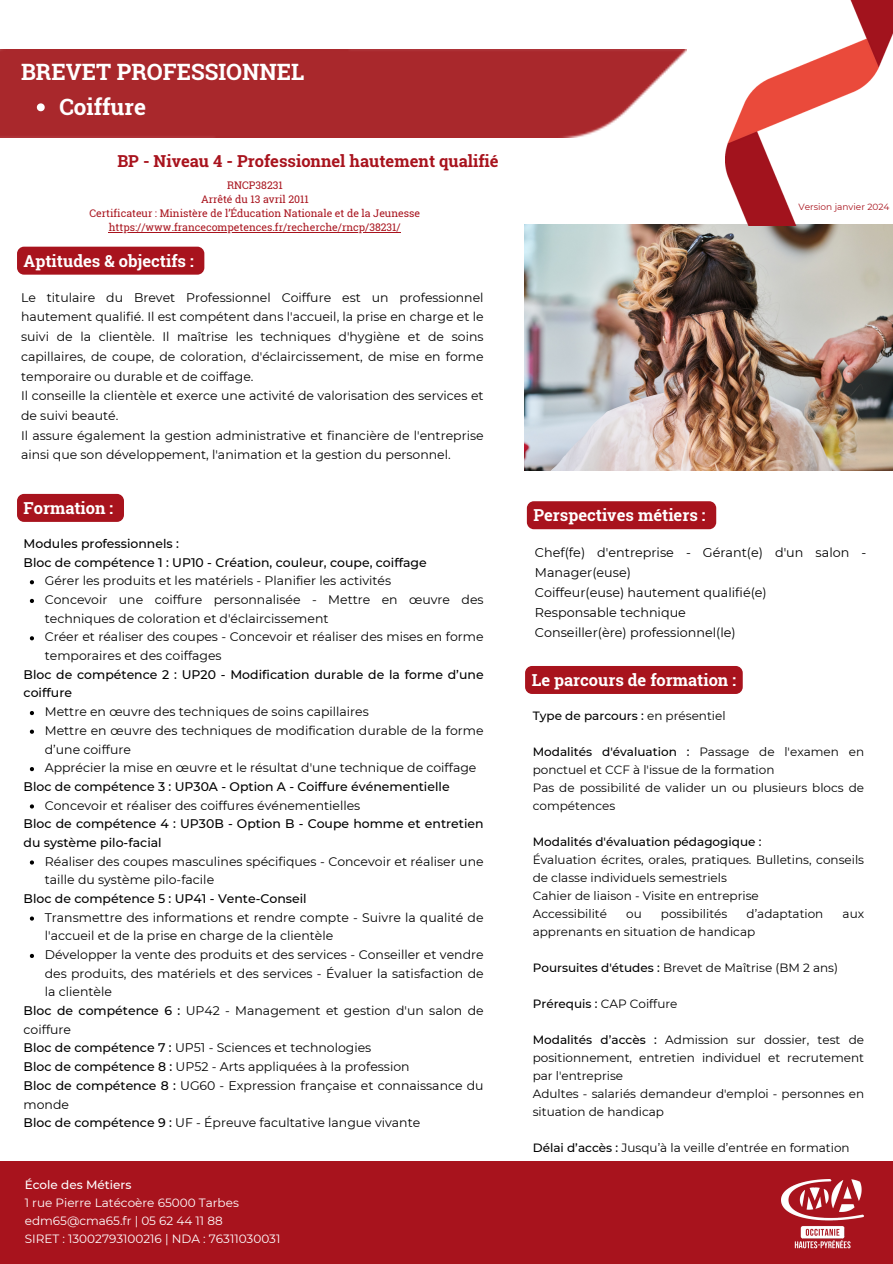
<style>
.page{position:relative;width:893px;height:1264px;background:#fff}
.page>*{position:absolute;margin:0;border:0;box-sizing:border-box;transform-origin:0 0}
.t1{font:700 22.5px "Roboto Slab";color:#fff}
.t2{font:700 16.5px "Roboto Slab";color:#fff}
.t3{font:700 16.5px "Roboto Slab";color:#a8131d}
.t4{font:12.75px/20.2px "Montserrat";color:#000}
.t5{font:12.45px/18.8px "Montserrat";color:#000}
.t6{font:500 12.45px/18.8px "Montserrat";color:#000}
.t7{font:12px/18px "Montserrat";color:#000}
.t8{font:12px "Montserrat";color:#fff}
.t9{font:500 12px "Montserrat";color:#000}
.t10{font:500 12px "Montserrat";color:#fff}
.t11{font:10.5px "Roboto Slab";color:#a8131d}
.t12{font:9px "Montserrat";color:#a8131d}
.s1{font-weight:500}
.s2{font-weight:400}
</style>
<div class="page">
<div style="left:0;top:1161px;width:892px;height:102px;background:#a8131d"></div>
<img style="left:781px;top:1179px;width:81px;height:69px">
<img style="left:524px;top:225px;width:368px;height:245px">
<img style="left:0;top:50px;width:686px;height:87px">
<img style="left:725px;top:0;width:167px;height:225px">
<svg style="left:37px;top:103px;width:8px;height:8px"></svg>
<svg style="left:30px;top:580px;width:4px;height:4px"></svg>
<svg style="left:30px;top:599px;width:4px;height:4px"></svg>
<svg style="left:30px;top:636px;width:4px;height:4px"></svg>
<svg style="left:30px;top:711px;width:4px;height:4px"></svg>
<svg style="left:30px;top:729px;width:4px;height:4px"></svg>
<svg style="left:30px;top:767px;width:4px;height:4px"></svg>
<svg style="left:30px;top:804px;width:4px;height:4px"></svg>
<svg style="left:30px;top:860px;width:4px;height:4px"></svg>
<svg style="left:30px;top:916px;width:4px;height:4px"></svg>
<svg style="left:30px;top:953px;width:4px;height:5px"></svg>
<div style="left:17px;top:247px;width:187px;height:28px;background:#a8131d;border-radius:7px"></div>
<div style="left:17px;top:494px;width:107px;height:28px;background:#a8131d;border-radius:7px"></div>
<div style="left:527px;top:501px;width:189px;height:28px;background:#a8131d;border-radius:7px"></div>
<div style="left:525px;top:666px;width:217px;height:28px;background:#a8131d;border-radius:7px"></div>
<hr style="left:109px;top:232px;width:292px;height:1px;background:#a8131d">
<p class="t1" style="left:21px;top:56px;width:285px">BREVET PROFESSIONNEL</p>
<p class="t1" style="left:59px;top:91px;width:88px">Coiffure</p>
<p class="t3" style="left:117px;top:150px;width:383px">BP - Niveau 4 - Professionnel hautement qualifié</p>
<p class="t11" style="left:227px;top:178px;width:57px">RNCP38231</p>
<p class="t11" style="left:201px;top:192px;width:109px">Arrêté du 13 avril 2011</p>
<p class="t11" style="left:89px;top:206px;width:332px">Certificateur : Ministère de l’Éducation Nationale et de la Jeunesse</p>
<p class="t11" style="left:109px;top:220px;width:293px">https://www.francecompetences.fr/recherche/rncp/38231/</p>
<p class="t2" style="left:24px;top:249px;width:171px">Aptitudes &amp; objectifs :</p>
<p class="t5" style="left:21px;top:287px;width:464px;line-height:19.6px;text-align:justify">Le titulaire du Brevet Professionnel Coiffure est un professionnel hautement qualifié. Il est compétent dans l'accueil, la prise en charge et le suivi de la clientèle. Il maîtrise les techniques d'hygiène et de soins capillaires, de coupe, de coloration, d'éclaircissement, de mise en forme temporaire ou durable et de coiffage.</p>
<p class="t5" style="left:21px;top:386px;width:464px;line-height:19.6px">Il conseille la clientèle et exerce une activité de valorisation des services et de suivi beauté.</p>
<p class="t5" style="left:21px;top:425px;width:464px;line-height:19.6px">Il assure également la gestion administrative et financière de l'entreprise ainsi que son développement, l'animation et la gestion du personnel.</p>
<p class="t2" style="left:24px;top:497px;width:91px">Formation :</p>
<p class="t6" style="left:24px;top:534px;width:157px">Modules professionnels :</p>
<p class="t6" style="left:24px;top:553px;width:404px">Bloc de compétence 1 : UP10 - Création, couleur, coupe, coiffage</p>
<p class="t5" style="left:45px;top:571px;width:348px">Gérer les produits et les matériels - Planifier les activités</p>
<p class="t5" style="left:45px;top:590px;width:440px">Concevoir une coiffure personnalisée - Mettre en œuvre des techniques de coloration et d'éclaircissement</p>
<p class="t5" style="left:45px;top:627px;width:440px">Créer et réaliser des coupes - Concevoir et réaliser des mises en forme temporaires et des coiffages</p>
<p class="t6" style="left:24px;top:665px;width:461px">Bloc de compétence 2 : UP20 - Modification durable de la forme d’une coiffure</p>
<p class="t5" style="left:45px;top:702px;width:325px">Mettre en œuvre des techniques de soins capillaires</p>
<p class="t5" style="left:45px;top:721px;width:440px">Mettre en œuvre des techniques de modification durable de la forme d’une coiffure</p>
<p class="t5" style="left:45px;top:758px;width:433px">Apprécier la mise en œuvre et le résultat d'une technique de coiffage</p>
<p class="t6" style="left:24px;top:777px;width:427px">Bloc de compétence 3 : UP30A - Option A - Coiffure événementielle</p>
<p class="t5" style="left:45px;top:795px;width:317px">Concevoir et réaliser des coiffures événementielles</p>
<p class="t6" style="left:24px;top:814px;width:461px">Bloc de compétence 4 : UP30B - Option B - Coupe homme et entretien du système pilo-facial</p>
<p class="t5" style="left:45px;top:851px;width:440px">Réaliser des coupes masculines spécifiques - Concevoir et réaliser une taille du système pilo-facile</p>
<p class="t6" style="left:24px;top:889px;width:284px">Bloc de compétence 5 : UP41 - Vente-Conseil</p>
<p class="t5" style="left:45px;top:907px;width:440px">Transmettre des informations et rendre compte - Suivre la qualité de l'accueil et de la prise en charge de la clientèle</p>
<p class="t5" style="left:45px;top:945px;width:440px;text-align:justify">Développer la vente des produits et des services - Conseiller et vendre des produits, des matériels et des services - Évaluer la satisfaction de la clientèle</p>
<p class="t5" style="left:24px;top:1001px;width:461px"><span class="s1">Bloc de compétence 6 :</span> UP42 - Management et gestion d'un salon de coiffure</p>
<p class="t5" style="left:24px;top:1038px;width:349px"><span class="s1">Bloc de compétence 7 :</span> UP51 - Sciences et technologies</p>
<p class="t5" style="left:24px;top:1057px;width:387px"><span class="s1">Bloc de compétence 8 :</span> UP52 - Arts appliquées à la profession</p>
<p class="t5" style="left:24px;top:1075px;width:461px"><span class="s1">Bloc de compétence 8 :</span> UG60 - Expression française et connaissance du monde</p>
<p class="t5" style="left:24px;top:1113px;width:398px"><span class="s1">Bloc de compétence 9 :</span> UF - Épreuve facultative langue vivante</p>
<p class="t10" style="left:25px;top:1177px;width:108px">École des Métiers</p>
<p class="t8" style="left:25px;top:1195px;width:215px">1 rue Pierre Latécoère 65000 Tarbes</p>
<p class="t8" style="left:25px;top:1213px;width:199px">edm65@cma65.fr | 05 62 44 11 88</p>
<p class="t8" style="left:25px;top:1231px;width:257px">SIRET : 13002793100216 | NDA : 76311030031</p>
<p class="t12" style="left:798px;top:201px;width:92px">Version janvier 2024</p>
<p class="t2" style="left:533px;top:504px;width:173px">Perspectives métiers :</p>
<p class="t4" style="left:535px;top:542px;width:333px">Chef(fe) d'entreprise - Gérant(e) d'un salon -<br>Manager(euse)</p>
<p class="t4" style="left:535px;top:582px;width:233px">Coiffeur(euse) hautement qualifié(e)</p>
<p class="t4" style="left:535px;top:602px;width:152px">Responsable technique</p>
<p class="t4" style="left:535px;top:622px;width:202px">Conseiller(ère) professionnel(le)</p>
<p class="t2" style="left:531px;top:669px;width:206px">Le parcours de formation :</p>
<p class="t9" style="left:532px;top:708px;width:194px">Type de parcours : <span class="s2">en présentiel</span></p>
<p class="t7" style="left:532px;top:742px;width:333px"><span class="s1">Modalités d'évaluation :</span> Passage de l'examen en ponctuel et CCF à l'issue de la formation</p>
<p class="t7" style="left:532px;top:778px;width:333px">Pas de possibilité de valider un ou plusieurs blocs de compétences</p>
<p class="t9" style="left:532px;top:834px;width:230px">Modalités d'évaluation pédagogique :</p>
<p class="t7" style="left:532px;top:850px;width:333px">Évaluation écrites, orales, pratiques. Bulletins, conseils de classe individuels semestriels</p>
<p class="t7" style="left:532px;top:886px;width:228px">Cahier de liaison - Visite en entreprise</p>
<p class="t7" style="left:532px;top:904px;width:76px">Accessibilité</p>
<p class="t7" style="left:626px;top:904px;width:17px">ou</p>
<p class="t7" style="left:661px;top:904px;width:68px">possibilités</p>
<p class="t7" style="left:746px;top:904px;width:78px">d’adaptation</p>
<p class="t7" style="left:842px;top:904px;width:23px">aux</p>
<p class="t7" style="left:532px;top:922px;width:224px">apprenants en situation de handicap</p>
<p class="t7" style="left:532px;top:958px;width:307px"><span class="s1">Poursuites d'études :</span> Brevet de Maîtrise (BM 2 ans)</p>
<p class="t7" style="left:532px;top:994px;width:146px"><span class="s1">Prérequis :</span> CAP Coiffure</p>
<p class="t7" style="left:532px;top:1030px;width:333px;text-align:justify"><span class="s1">Modalités d’accès :</span> Admission sur dossier, test de positionnement, entretien individuel et recrutement par l'entreprise</p>
<p class="t7" style="left:532px;top:1084px;width:333px">Adultes - salariés demandeur d'emploi - personnes en situation de handicap</p>
<p class="t7" style="left:532px;top:1138px;width:318px"><span class="s1">Délai d’accès :</span> Jusqu’à la veille d’entrée en formation</p>
</div>
